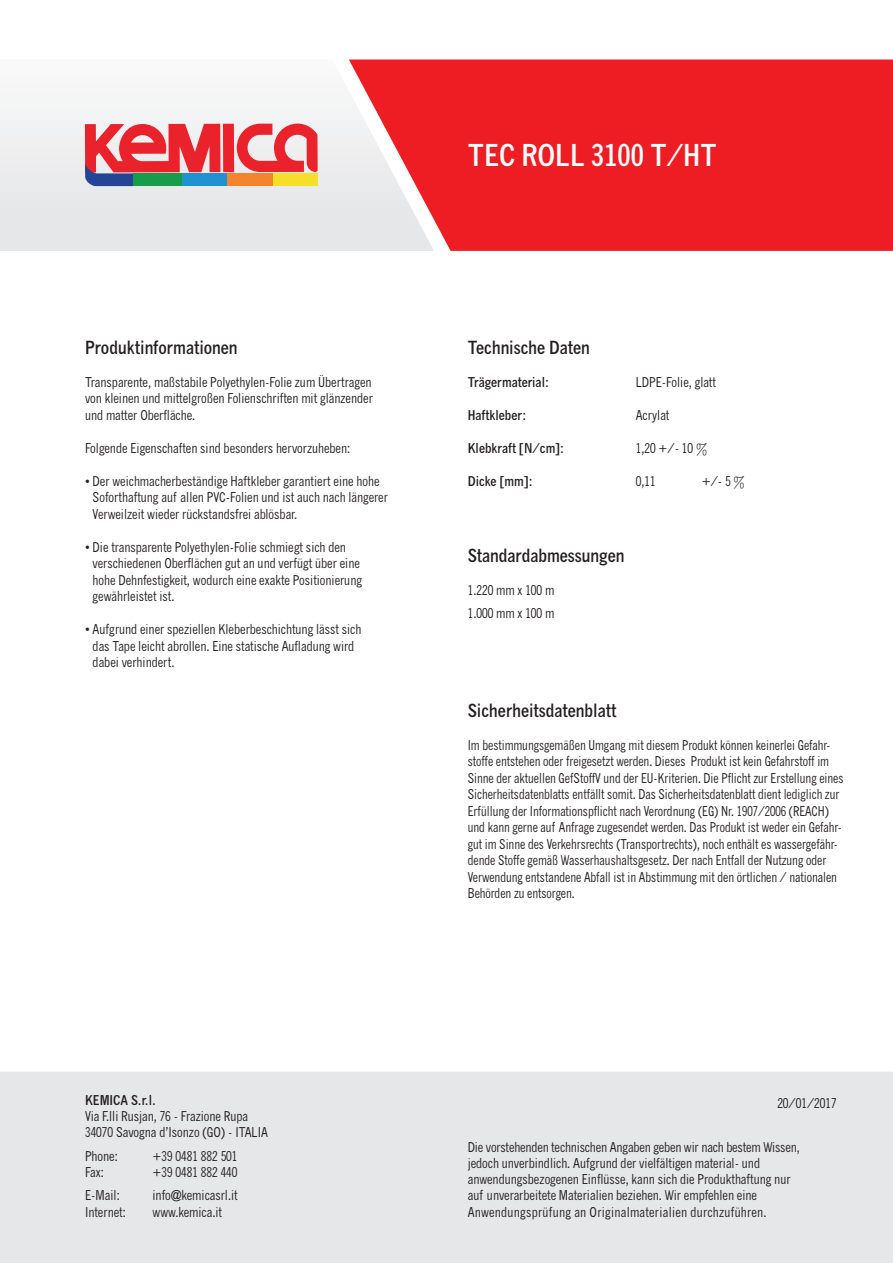
<style>
.page{position:relative;width:893px;height:1263px;background:#fff}
.page>*{position:absolute;margin:0;border:0;box-sizing:border-box;transform-origin:0 0}
.t1{font:700 condensed 30px "News Gothic MT Pro";color:#fff}
.t2{font:700 condensed 18px "News Gothic MT Pro";color:#231f20}
.t3{font:condensed 13.5px/16.5px "News Gothic MT Pro";color:#231f20}
.t4{font:condensed 13.5px/16.5px "News Gothic MT Pro";color:#231f20;scale:.95 1}
.t5{font:700 condensed 13.5px "News Gothic MT Pro";color:#231f20}
</style>
<div class="page">
<div style="left:0;top:1072px;width:893px;height:191px;background:#e6e7e9"></div>
<svg style="left:0;top:99px;width:349px;height:152px"></svg>
<svg style="left:349px;top:60px;width:544px;height:191px;background:#ee3036"></svg>
<svg style="left:85px;top:124px;width:233px;height:62px;background:#d26f6b"></svg>
<h2 class="t2" style="left:85px;top:336px;width:154px">Produktinformationen</h2>
<p class="t3" style="left:85px;top:373px;width:289px;text-align:justify">Transparente, maßstabile Polyethylen-Folie zum Übertragen von kleinen und mittelgroßen Folienschriften mit glänzender und matter Oberfläche.</p>
<p class="t3" style="left:85px;top:439px;width:267px">Folgende Eigenschaften sind besonders hervorzuheben:</p>
<p class="t3" style="left:93px;top:472px;width:297px;text-indent:-8px">• Der weichmacherbeständige Haftkleber garantiert eine hohe<br>Soforthaftung auf allen PVC-Folien und ist auch nach längerer<br>Verweilzeit wieder rückstandsfrei ablösbar.</p>
<p class="t3" style="left:93px;top:538px;width:271px;text-indent:-8px">• Die transparente Polyethylen-Folie schmiegt sich den verschiedenen Oberflächen gut an und verfügt über eine hohe Dehnfestigkeit, wodurch eine exakte Positionierung gewährleistet ist.</p>
<p class="t3" style="left:93px;top:621px;width:270px;text-indent:-8px">• Aufgrund einer speziellen Kleberbeschichtung lässt sich das Tape leicht abrollen. Eine statische Aufladung wird dabei verhindert.</p>
<p class="t5" style="left:85px;top:1092px;width:72px">KEMICA S.r.l.</p>
<p class="t3" style="left:85px;top:1108px;width:184px">Via F.lli Rusjan, 76 - Frazione Rupa<br>34070 Savogna d’Isonzo (GO) - ITALIA</p>
<p class="t3" style="left:85px;top:1148px;width:34px">Phone:</p>
<p class="t3" style="left:153px;top:1148px;width:87px">+39 0481 882 501</p>
<p class="t3" style="left:85px;top:1164px;width:20px">Fax:</p>
<p class="t3" style="left:153px;top:1164px;width:87px">+39 0481 882 440</p>
<p class="t3" style="left:85px;top:1187px;width:36px">E-Mail:</p>
<p class="t3" style="left:153px;top:1187px;width:87px">info@kemicasrl.it</p>
<p class="t3" style="left:85px;top:1203px;width:42px">Internet:</p>
<p class="t3" style="left:153px;top:1203px;width:71px">www.kemica.it</p>
<h1 class="t1" style="left:468px;top:137px;width:250px">TEC ROLL 3100 T/HT</h1>
<h2 class="t2" style="left:468px;top:336px;width:124px">Technische Daten</h2>
<p class="t5" style="left:468px;top:373px;width:83px">Trägermaterial:</p>
<p class="t3" style="left:636px;top:373px;width:82px">LDPE-Folie, glatt</p>
<p class="t5" style="left:468px;top:406px;width:60px">Haftkleber:</p>
<p class="t3" style="left:636px;top:406px;width:35px">Acrylat</p>
<p class="t5" style="left:468px;top:439px;width:98px">Klebkraft [N/cm]:</p>
<p class="t3" style="left:636px;top:439px;width:73px">1,20 +/- 10 %</p>
<p class="t5" style="left:468px;top:472px;width:66px">Dicke [mm]:</p>
<p class="t3" style="left:636px;top:472px;width:21px">0,11</p>
<p class="t3" style="left:702px;top:472px;width:45px">+/- 5 %</p>
<h2 class="t2" style="left:468px;top:545px;width:158px">Standardabmessungen</h2>
<p class="t3" style="left:468px;top:579px;width:88px;line-height:22.5px">1.220 mm x 100 m<br>1.000 mm x 100 m</p>
<h2 class="t2" style="left:468px;top:699px;width:150px">Sicherheitsdatenblatt</h2>
<p class="t4" style="left:468px;top:737px;width:397px">Im bestimmungsgemäßen Umgang mit diesem Produkt können keinerlei Gefahr&shy;stoffe entstehen oder freigesetzt werden. Dieses Produkt ist kein Gefahrstoff im Sinne der aktuellen GefStoffV und der EU-Kriterien. Die Pflicht zur Erstellung eines Sicherheitsdatenblatts entfällt somit. Das Sicherheitsdatenblatt dient lediglich zur Erfüllung der Informationspflicht nach Verordnung (EG) Nr. 1907/2006 (REACH) und kann gerne auf Anfrage zugesendet werden. Das Produkt ist weder ein Gefahr&shy;gut im Sinne des Verkehrsrechts (Transportrechts), noch enthält es wassergefähr&shy;dende Stoffe gemäß Wasserhaushaltsgesetz. Der nach Entfall der Nutzung oder Verwendung entstandene Abfall ist in Abstimmung mit den örtlichen / nationalen Behörden zu entsorgen.</p>
<p class="t3" style="left:777px;top:1095px;width:61px">20/01/2017</p>
<p class="t3" style="left:468px;top:1139px;width:334px">Die vorstehenden technischen Angaben geben wir nach bestem Wissen, jedoch unverbindlich. Aufgrund der vielfältigen material- und anwendungsbezogenen Einflüsse, kann sich die Produkthaftung nur auf unverarbeitete Materialien beziehen. Wir empfehlen eine Anwendungsprüfung an Originalmaterialien durchzuführen.</p>
</div>
